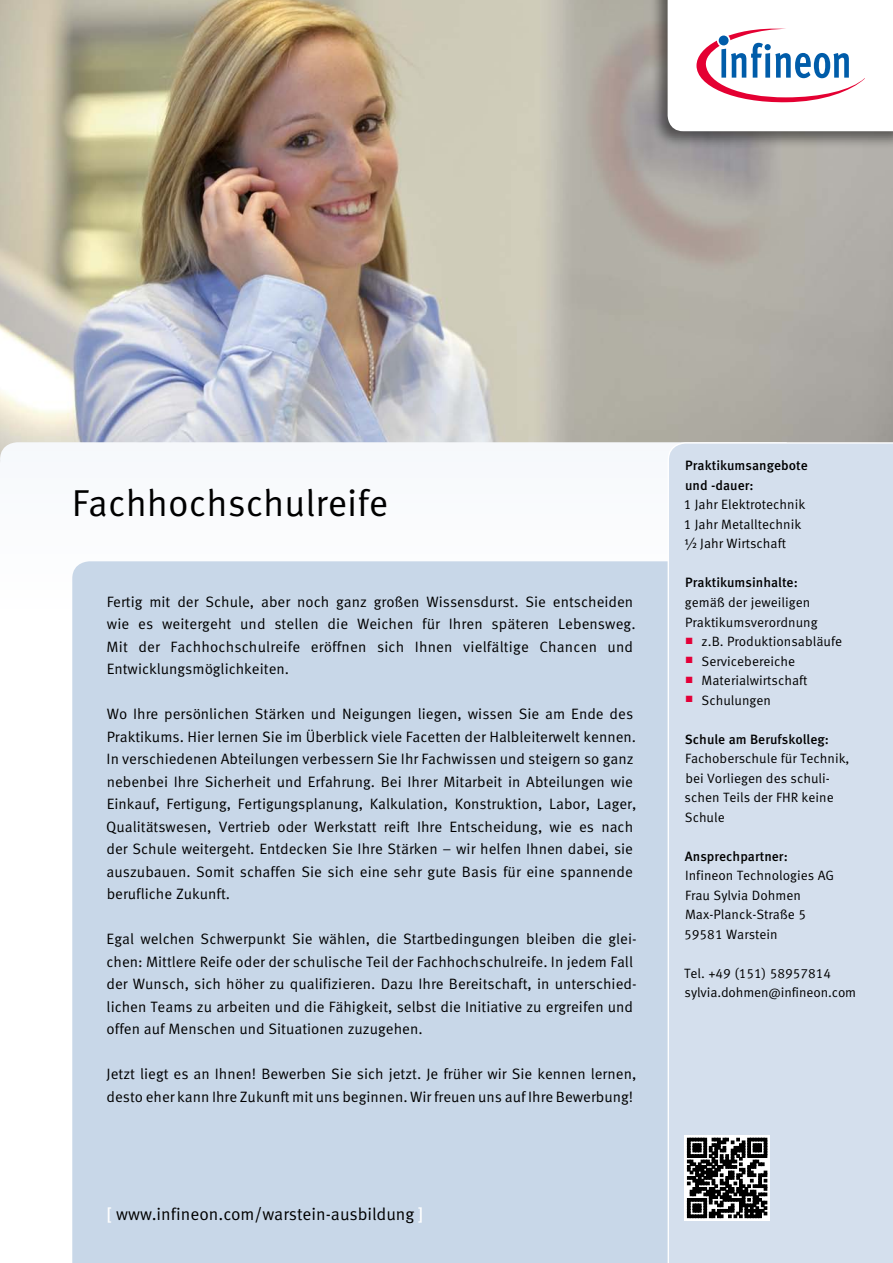
<style>
.page{position:relative;width:893px;height:1263px;background:#fff}
.page>*{position:absolute;margin:0;border:0;box-sizing:border-box;transform-origin:0 0}
.t1{font:37.5px "Infineon Meta";color:#000}
.t2{font:17.25px "Infineon Meta";color:#000}
.t3{font:15px/22.5px "Infineon Meta";color:#000}
.t4{font:13.5px/19.5px "Infineon Meta";color:#000}
.t5{font:500 13.5px/19.5px "Infineon Meta";color:#000}
.s1{font-weight:500;color:#fff}
</style>
<div class="page">
<img style="left:0;top:0;width:893px;height:442px">
<div style="left:72px;top:561px;width:595px;height:702px;background:#c8d7e8"></div>
<div style="left:667px;top:442px;width:226px;height:821px;background:#d4dfed"></div>
<div style="left:650px;top:0;width:243px;height:149px;background:#000;opacity:.5"></div>
<svg style="left:668px;top:0;width:225px;height:131px"></svg>
<svg style="left:685px;top:1135px;width:85px;height:85px"></svg>
<svg style="left:687px;top:1138px;width:80px;height:80px"></svg>
<h1 class="t1" style="left:72px;top:480px;width:318px">Fachhochschulreife</h1>
<p class="t3" style="left:107px;top:590px;width:531px">Fertig mit der Schule, aber noch ganz großen Wissensdurst. Sie entscheiden wie es weitergeht und stellen die Weichen für Ihren späteren Lebensweg.<br>Mit der Fachhochschulreife eröffnen sich Ihnen vielfältige Chancen und Entwicklungsmöglichkeiten.</p>
<p class="t3" style="left:106px;top:703px;width:532px">Wo Ihre persönlichen Stärken und Neigungen liegen, wissen Sie am Ende des Praktikums. Hier lernen Sie im Überblick viele Facetten der Halbleiterwelt kennen.<br>In verschiedenen Abteilungen verbessern Sie Ihr Fachwissen und steigern so ganz nebenbei Ihre Sicherheit und Erfahrung. Bei Ihrer Mitarbeit in Abteilungen wie Einkauf, Fertigung, Fertigungsplanung, Kalkulation, Konstruktion, Labor, Lager, Qualitätswesen, Vertrieb oder Werkstatt reift Ihre Entscheidung, wie es nach der Schule weitergeht. Entdecken Sie Ihre Stärken – wir helfen Ihnen dabei, sie auszubauen. Somit schaffen Sie sich eine sehr gute Basis für eine spannende berufliche Zukunft.</p>
<p class="t3" style="left:106px;top:928px;width:532px">Egal welchen Schwerpunkt Sie wählen, die Startbedingungen bleiben die glei&shy;chen: Mittlere Reife oder der schulische Teil der Fachhochschulreife. In jedem Fall der Wunsch, sich höher zu qualifizieren. Dazu Ihre Bereitschaft, in unterschied&shy;lichen Teams zu arbeiten und die Fähigkeit, selbst die Initiative zu ergreifen und offen auf Menschen und Situationen zuzugehen.</p>
<p class="t3" style="left:106px;top:1063px;width:531px">Jetzt liegt es an Ihnen! Bewerben Sie sich jetzt. Je früher wir Sie kennen lernen, desto eher kann Ihre Zukunft mit uns beginnen. Wir freuen uns auf Ihre Bewerbung!</p>
<p class="t2" style="left:107px;top:1204px;width:318px"><span class="s1">[</span> www.infineon.com/warstein-ausbildung <span class="s1">]</span></p>
<p class="t5" style="left:685px;top:456px;width:124px">Praktikumsangebote und -dauer:</p>
<p class="t4" style="left:684px;top:495px;width:123px">1 Jahr Elektrotechnik<br>1 Jahr Metalltechnik ½ Jahr Wirtschaft</p>
<p class="t5" style="left:685px;top:573px;width:114px">Praktikumsinhalte:</p>
<p class="t4" style="left:685px;top:593px;width:134px">gemäß der jeweiligen<br>Praktikumsverordnung</p>
<p class="t4" style="left:686px;top:632px;width:158px"><sup>■</sup> z.B. Produktionsabläufe</p>
<p class="t4" style="left:686px;top:651px;width:111px"><sup>■</sup> Servicebereiche</p>
<p class="t4" style="left:686px;top:671px;width:123px"><sup>■</sup> Materialwirtschaft</p>
<p class="t4" style="left:686px;top:690px;width:87px"><sup>■</sup> Schulungen</p>
<p class="t5" style="left:685px;top:729px;width:145px">Schule am Berufskolleg:</p>
<p class="t4" style="left:685px;top:749px;width:166px">Fachoberschule für Technik, bei Vorliegen des schuli&shy;schen Teils der FHR keine<br>Schule</p>
<p class="t5" style="left:685px;top:846px;width:104px">Ansprechpartner:</p>
<p class="t4" style="left:684px;top:866px;width:151px">Infineon Technologies AG<br>Frau Sylvia Dohmen<br>Max-Planck-Straße 5<br>59581 Warstein</p>
<p class="t4" style="left:684px;top:963px;width:174px">Tel. +49 (151) 58957814 sylvia.dohmen@infineon.com</p>
</div>
